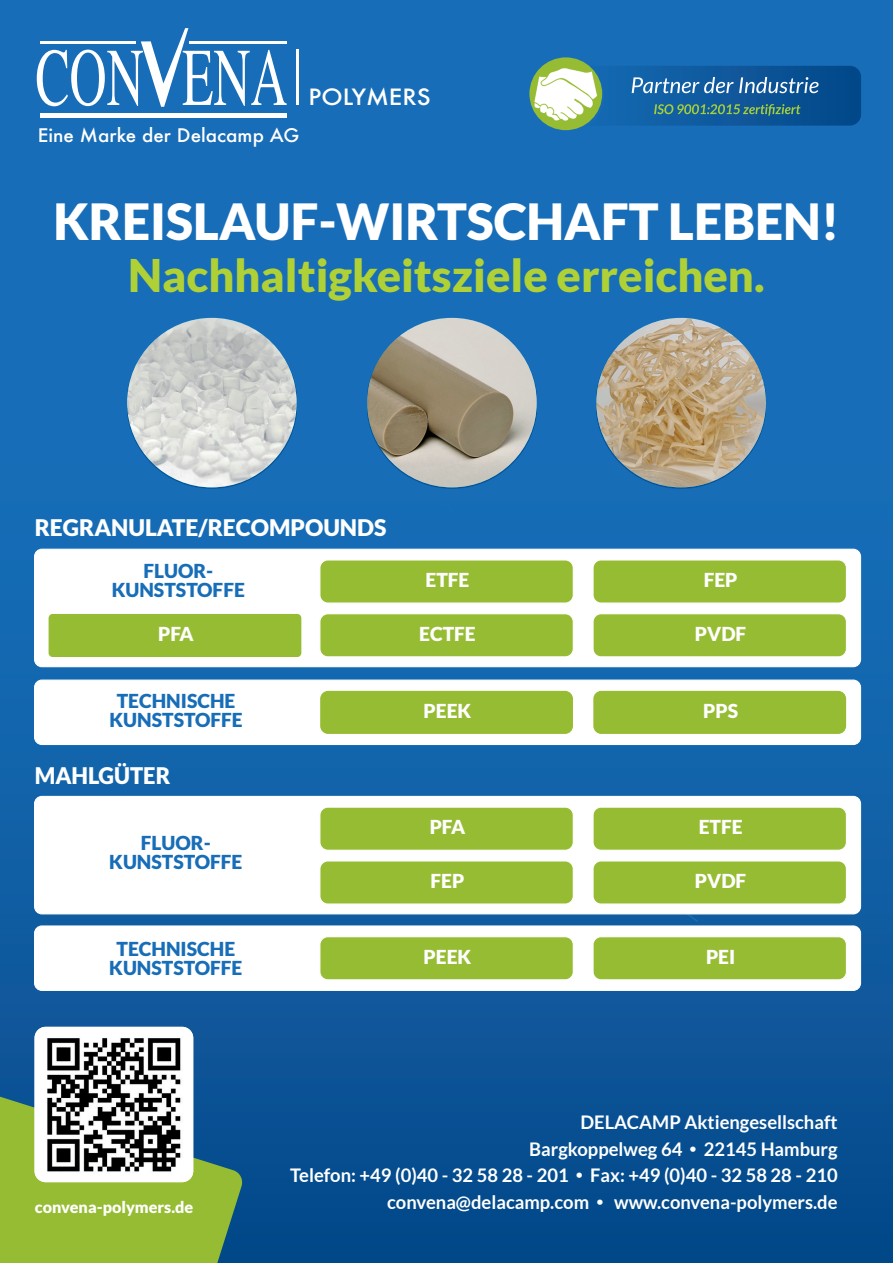
<style>
.page{position:relative;width:893px;height:1263px;background:#fff}
.page>*{position:absolute;margin:0;border:0;box-sizing:border-box;transform-origin:0 0}
.t1{font:81.9px "Times";color:#fff;scale:.63 1}
.t2{font:900 49.8px "Lato";color:#fff}
.t3{font:900 45px "Lato";color:#b0d136}
.t4{font:900 22.8px "Lato";color:#fff}
.t5{font:900 22.8px "Lato";color:#fff;scale:.96 1}
.t6{font:500 21.9px "Futura";color:#fff;scale:1.09 1}
.t7{font:900 19.2px/19.2px "Lato";color:#176db7;text-align:center}
.t8{font:900 19.2px "Lato";color:#fff}
.t9{font:700 18.75px/26.5px "Lato";color:#fff;text-align:right}
.t10{font:500 18.15px "Futura";color:#fff;scale:1.04 1}
.t11{font:900 16.2px "Lato";color:#fff}
</style>
<div class="page">
<div style="left:0;top:0;width:893px;height:1263px;background:linear-gradient(to bottom,#1c76c2,#095193)"></div>
<svg style="left:0;top:1093px;width:244px;height:170px;background:#7ca845"></svg>
<img style="left:35px;top:1027px;width:158px;height:155px">
<div style="left:531px;top:59px;width:73px;height:73px;background:#176db7"></div>
<div style="left:529px;top:57px;width:73px;height:73px;background:#96bc33;border-radius:50%"></div>
<img style="left:529px;top:68px;width:54px;height:62px">
<svg style="left:565px;top:66px;width:296px;height:60px;background:#3575a0"></svg>
<svg style="left:141px;top:28px;width:47px;height:79px"></svg>
<hr style="left:296px;top:50px;width:2px;height:55px;background:#fff">
<div style="left:40px;top:113px;width:246px;height:5px;background:#fff"></div>
<hr style="left:40px;top:41px;width:95px;height:3px;background:#fff">
<hr style="left:189px;top:41px;width:97px;height:3px;background:#fff">
<svg style="left:585px;top:914px;width:115px;height:10px"></svg>
<div style="left:272px;top:426px;width:186px;height:94px;background:#176db6"></div>
<div style="left:35px;top:549px;width:825px;height:118px;background:#fff;border-radius:7px"></div>
<div style="left:34px;top:549px;width:827px;height:118px;border:1px solid #fff;border-radius:7px"></div>
<div style="left:49px;top:614px;width:252px;height:43px;background:#96bc33;border-radius:4px"></div>
<div style="left:320px;top:560px;width:253px;height:43px;background:#96bc33;border-radius:8px"></div>
<div style="left:319px;top:559px;width:255px;height:45px;border:1px solid #fff;border-radius:8px"></div>
<div style="left:320px;top:614px;width:253px;height:43px;background:#96bc33;border-radius:8px"></div>
<div style="left:319px;top:613px;width:255px;height:44px;border:1px solid #fff;border-radius:8px"></div>
<div style="left:593px;top:560px;width:253px;height:43px;background:#96bc33;border-radius:8px"></div>
<div style="left:592px;top:559px;width:255px;height:45px;border:1px solid #fff;border-radius:8px"></div>
<div style="left:593px;top:614px;width:253px;height:43px;background:#96bc33;border-radius:8px"></div>
<div style="left:592px;top:613px;width:255px;height:44px;border:1px solid #fff;border-radius:8px"></div>
<div style="left:35px;top:680px;width:825px;height:64px;background:#fff;border-radius:7px"></div>
<div style="left:34px;top:679px;width:827px;height:66px;border:1px solid #fff;border-radius:7px"></div>
<div style="left:320px;top:691px;width:253px;height:43px;background:#96bc33;border-radius:8px"></div>
<div style="left:593px;top:691px;width:253px;height:43px;background:#96bc33;border-radius:8px"></div>
<div style="left:35px;top:796px;width:825px;height:118px;background:#fff;border-radius:7px"></div>
<div style="left:34px;top:796px;width:827px;height:118px;border:1px solid #fff;border-radius:7px"></div>
<div style="left:320px;top:807px;width:253px;height:43px;background:#96bc33;border-radius:8px"></div>
<div style="left:319px;top:807px;width:255px;height:44px;border:1px solid #fff;border-radius:8px"></div>
<div style="left:320px;top:861px;width:253px;height:43px;background:#96bc33;border-radius:8px"></div>
<div style="left:319px;top:860px;width:255px;height:44px;border:1px solid #fff;border-radius:8px"></div>
<div style="left:593px;top:807px;width:253px;height:43px;background:#96bc33;border-radius:8px"></div>
<div style="left:592px;top:807px;width:255px;height:44px;border:1px solid #fff;border-radius:8px"></div>
<div style="left:593px;top:861px;width:253px;height:43px;background:#96bc33;border-radius:8px"></div>
<div style="left:592px;top:860px;width:255px;height:44px;border:1px solid #fff;border-radius:8px"></div>
<div style="left:35px;top:926px;width:825px;height:64px;background:#fff;border-radius:7px"></div>
<div style="left:34px;top:925px;width:827px;height:66px;border:1px solid #fff;border-radius:7px"></div>
<div style="left:320px;top:937px;width:253px;height:43px;background:#96bc33;border-radius:8px"></div>
<div style="left:319px;top:936px;width:255px;height:44px;border:1px solid #fff;border-radius:8px"></div>
<div style="left:593px;top:937px;width:253px;height:43px;background:#96bc33;border-radius:8px"></div>
<div style="left:592px;top:936px;width:255px;height:44px;border:1px solid #fff;border-radius:8px"></div>
<div style="left:49px;top:196px;width:792px;height:112px;background:#176db7"></div>
<div style="left:367px;top:319px;width:170px;height:170px;background:#004888;opacity:.75"></div>
<img style="left:367px;top:318px;width:170px;height:169px;border-radius:85px">
<div style="left:596px;top:319px;width:170px;height:170px;background:#004888;opacity:.75"></div>
<img style="left:596px;top:318px;width:170px;height:169px;border-radius:85px">
<div style="left:127px;top:319px;width:170px;height:170px;background:#004888;opacity:.75"></div>
<img style="left:127px;top:318px;width:170px;height:169px;border-radius:85px">
<h1 class="t1" style="left:35px;top:1px;width:402px">CON ENA</h1>
<p class="t10" style="left:38px;top:123px;width:253px">Eine Marke der Delacamp AG</p>
<p class="t6" style="left:309px;top:81px;width:113px">POLYMERS</p>
<h1 class="t1" style="left:38px;top:140px;width:402px">CON ENA</h1>
<h2 class="t2" style="left:53px;top:193px;width:788px">KREISLAUF-WIRTSCHAFT LEBEN!</h2>
<h3 class="t3" style="left:128px;top:250px;width:638px">Nachhaltigkeitsziele erreichen.</h3>
<p class="t4" style="left:35px;top:515px;width:353px">REGRANULATE/RECOMPOUNDS</p>
<p class="t7" style="left:112px;top:561px;width:135px">FLUOR-<br>KUNSTSTOFFE</p>
<p class="t8" style="left:158px;top:623px;width:37px">PFA</p>
<p class="t8" style="left:425px;top:569px;width:45px">ETFE</p>
<p class="t8" style="left:419px;top:622px;width:58px">ECTFE</p>
<p class="t8" style="left:704px;top:569px;width:35px">FEP</p>
<p class="t8" style="left:695px;top:622px;width:53px">PVDF</p>
<p class="t7" style="left:109px;top:691px;width:135px">TECHNISCHE<br>KUNSTSTOFFE</p>
<p class="t8" style="left:424px;top:700px;width:49px">PEEK</p>
<p class="t8" style="left:703px;top:700px;width:36px">PPS</p>
<p class="t5" style="left:35px;top:762px;width:143px">MAHLGÜTER</p>
<p class="t7" style="left:109px;top:833px;width:135px">FLUOR-<br>KUNSTSTOFFE</p>
<p class="t8" style="left:430px;top:816px;width:37px">PFA</p>
<p class="t8" style="left:431px;top:870px;width:35px">FEP</p>
<p class="t8" style="left:699px;top:816px;width:45px">ETFE</p>
<p class="t8" style="left:695px;top:870px;width:53px">PVDF</p>
<p class="t7" style="left:109px;top:938px;width:135px">TECHNISCHE<br>KUNSTSTOFFE</p>
<p class="t8" style="left:424px;top:945px;width:49px">PEEK</p>
<p class="t8" style="left:706px;top:945px;width:31px">PEI</p>
<p class="t11" style="left:35px;top:1197px;width:160px">convena-polymers.de</p>
<p class="t9" style="left:290px;top:1109px;width:549px">DELACAMP Aktiengesellschaft<br>Bargkoppelweg 64 <sup>•</sup> 22145 Hamburg<br>Telefon: +49 (0)40 - 32 58 28 - 201 <sup>•</sup> Fax: +49 (0)40 - 32 58 28 - 210 convena@delacamp.com <sup>•</sup> www.convena-polymers.de</p>
</div>
